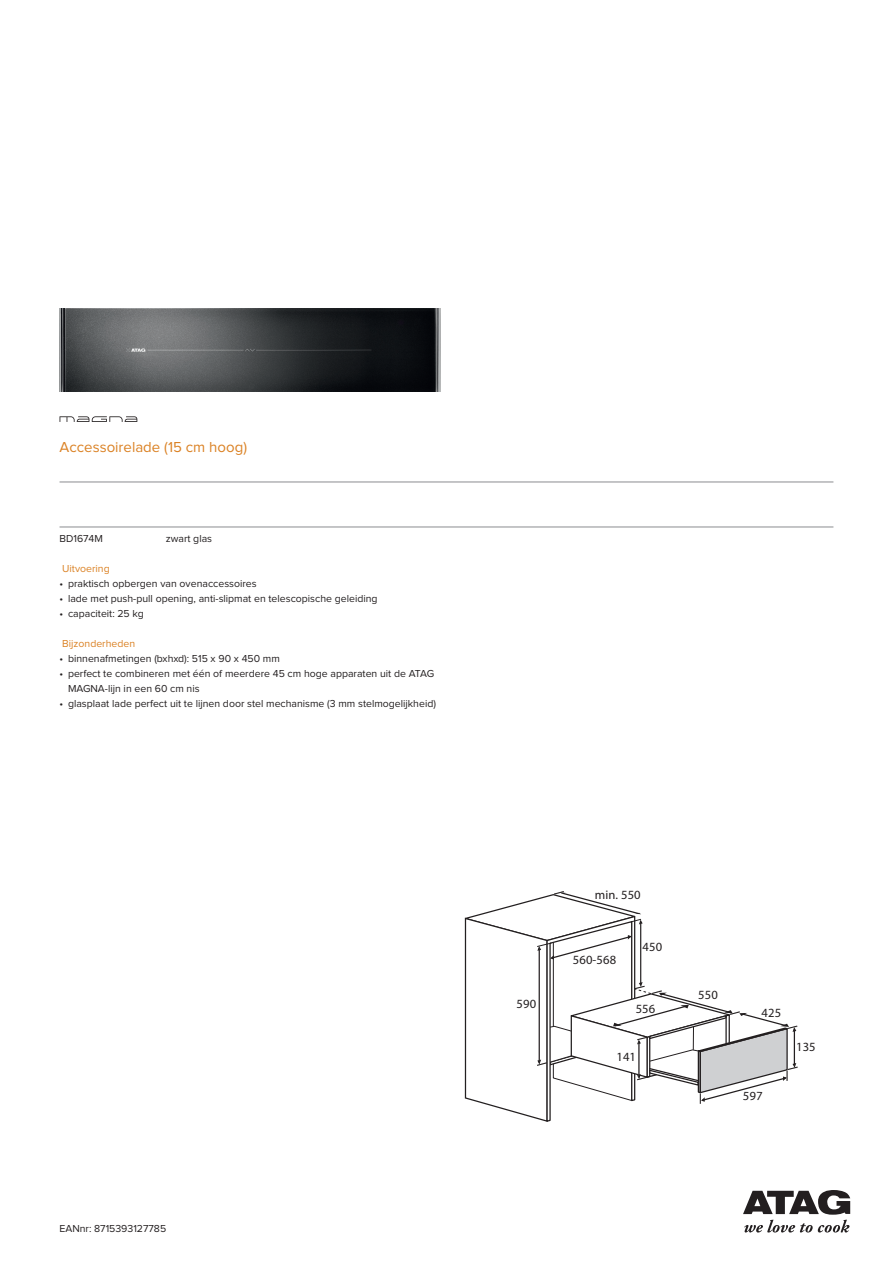
<style>
.page{position:relative;width:893px;height:1263px;background:#fff}
.page>*{position:absolute;margin:0;border:0;box-sizing:border-box;transform-origin:0 0}
.Productnaam{font:15px "Proxima Nova";color:#db8225}
.t1{font:12.6px "Helvetica Neue";letter-spacing:.01em;color:#231f20}
.EANnr{font:10.5px/15px "Proxima Nova";color:#231f20}
.Producttekst_kop{font:10.5px "Proxima Nova";color:#db8225}
.Typenummer-kleur-pri{font:10.5px "Proxima Nova";color:#231f20}
</style>
<div class="page">
<hr style="left:60px;top:482px;width:773px;height:1px;background:#8a8c8f">
<hr style="left:60px;top:527px;width:773px;height:1px;background:#8a8c8f">
<img style="left:60px;top:308px;width:380px;height:84px">
<svg style="left:60px;top:416px;width:77px;height:6px"></svg>
<svg style="left:743px;top:1190px;width:107px;height:42px"></svg>
<svg style="left:464px;top:891px;width:334px;height:231px"></svg>
<p class="Productnaam" style="left:60px;top:440px;width:189px">Accessoirelade (15 cm hoog)</p>
<p class="Typenummer-kleur-pri" style="left:60px;top:534px;width:45px">BD1674M</p>
<p class="Typenummer-kleur-pri" style="left:166px;top:534px;width:48px">zwart glas</p>
<p class="Producttekst_kop" style="left:62px;top:564px;width:49px">Uitvoering</p>
<p class="EANnr" style="left:60px;top:576px;width:199px">• praktisch opbergen van ovenaccessoires</p>
<p class="EANnr" style="left:60px;top:591px;width:320px">• lade met push-pull opening, anti-slipmat en telescopische geleiding</p>
<p class="EANnr" style="left:60px;top:606px;width:86px">• capaciteit: 25 kg</p>
<p class="Producttekst_kop" style="left:62px;top:639px;width:74px">Bijzonderheden</p>
<p class="EANnr" style="left:60px;top:651px;width:222px">• binnenafmetingen (bxhxd): 515 x 90 x 450 mm</p>
<p class="EANnr" style="left:68px;top:666px;width:368px;text-indent:-9px">• perfect te combineren met één of meerdere 45 cm hoge apparaten uit de ATAG<br>MAGNA-lijn in een 60 cm nis</p>
<p class="EANnr" style="left:60px;top:696px;width:378px">• glasplaat lade perfect uit te lijnen door stel mechanisme (3 mm stelmogelijkheid)</p>
<p class="EANnr" style="left:60px;top:1221px;width:108px">EANnr: 8715393127785</p>
<p class="t1" style="left:517px;top:996px;width:21px">590</p>
<p class="t1" style="left:595px;top:887px;width:47px">min. 550</p>
<p class="t1" style="left:573px;top:951px;width:45px">560-568</p>
<p class="t1" style="left:643px;top:939px;width:21px">450</p>
<p class="t1" style="left:636px;top:1001px;width:21px">556</p>
<p class="t1" style="left:616px;top:1049px;width:21px">141</p>
<p class="t1" style="left:698px;top:987px;width:21px">550</p>
<p class="t1" style="left:761px;top:1005px;width:21px">425</p>
<p class="t1" style="left:796px;top:1038px;width:21px">135</p>
</div>
